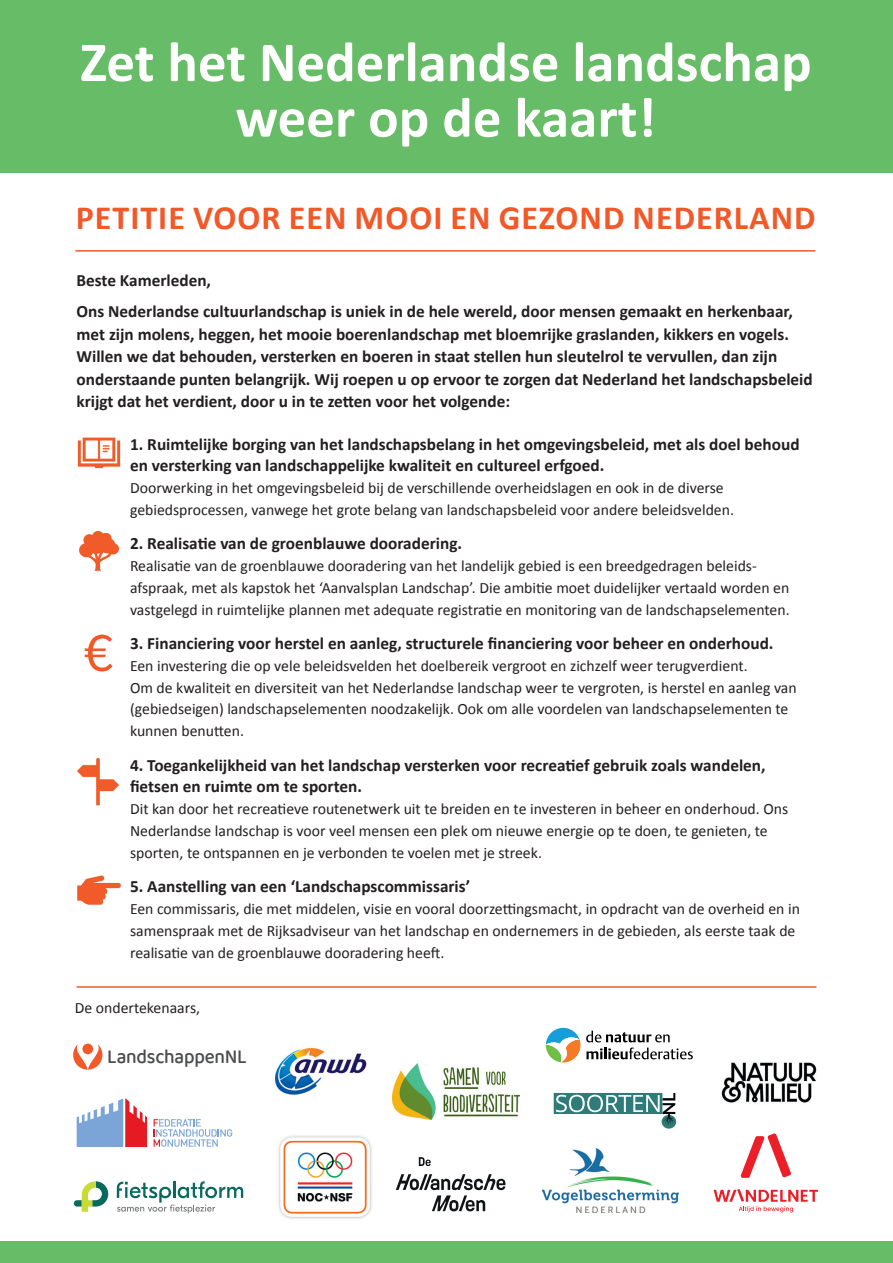
<style>
.page{position:relative;width:893px;height:1263px;background:#fff}
.page>*{position:absolute;margin:0;border:0;box-sizing:border-box;transform-origin:0 0}
.hoofdkop{font:700 57px/55.5px "Calibri";color:#fff;text-align:center}
.onderkop{font:700 34.05px "Calibri";letter-spacing:.03em;color:#f15929}
.t1{font:500 20.7px "Baloo Tammudu 2";letter-spacing:-.015em;color:#4b4c4d;scale:.92 1}
.onderkop-2{font:700 17.25px/21.8px "Calibri";color:#231f20}
.brood{font:700 17.25px/22.5px "Calibri";color:#231f20}
.brood_inspring{font:15.75px/21.8px "Calibri";color:#231f20}
</style>
<div class="page">
<div style="left:0;top:1242px;width:893px;height:21px;background:#67bc67"></div>
<div style="left:0;top:0;width:893px;height:172px;background:#67bc67"></div>
<hr style="left:77px;top:986px;width:739px;height:2px;background:#f15929">
<hr style="left:75px;top:250px;width:740px;height:2px;background:#f15929">
<img style="left:79px;top:530px;width:40px;height:41px">
<img style="left:77px;top:875px;width:44px;height:30px">
<img style="left:77px;top:437px;width:44px;height:32px">
<img style="left:77px;top:757px;width:42px;height:49px">
<svg style="left:85px;top:635px;width:28px;height:36px"></svg>
<svg style="left:73px;top:1044px;width:29px;height:25px"></svg>
<div style="left:82px;top:1044px;width:11px;height:10px;background:#f15929;border-radius:50%"></div>
<svg style="left:74px;top:1181px;width:34px;height:31px"></svg>
<svg style="left:117px;top:1181px;width:126px;height:32px"></svg>
<svg style="left:77px;top:1098px;width:70px;height:49px"></svg>
<svg style="left:154px;top:1119px;width:78px;height:28px"></svg>
<svg style="left:661px;top:1115px;width:15px;height:14px"></svg>
<svg style="left:554px;top:1093px;width:121px;height:33px"></svg>
<img style="left:542px;top:1149px;width:136px;height:63px">
<svg style="left:546px;top:1028px;width:34px;height:35px"></svg>
<svg style="left:586px;top:1031px;width:107px;height:28px"></svg>
<img style="left:275px;top:1047px;width:92px;height:48px">
<img style="left:278px;top:1135px;width:94px;height:84px">
<img style="left:721px;top:1062px;width:96px;height:41px">
<svg style="left:740px;top:1133px;width:51px;height:45px"></svg>
<svg style="left:714px;top:1189px;width:104px;height:23px"></svg>
<svg style="left:419px;top:1157px;width:12px;height:9px"></svg>
<svg style="left:396px;top:1174px;width:109px;height:37px"></svg>
<img style="left:392px;top:1063px;width:128px;height:56px">
<p class="hoofdkop" style="left:80px;top:32px;width:733px">Zet het Nederlandse landschap weer op de kaart!</p>
<p class="onderkop" style="left:76px;top:197px;width:741px">PETITIE VOOR EEN MOOI EN GEZOND NEDERLAND</p>
<p class="brood" style="left:77px;top:268px;width:136px">Beste Kamerleden,</p>
<p class="brood" style="left:77px;top:299px;width:738px">Ons Nederlandse cultuurlandschap is uniek in de hele wereld, door mensen gemaakt en herkenbaar, met zijn molens, heggen, het mooie boerenlandschap met bloemrijke graslanden, kikkers en vogels.<br>Willen we dat behouden, versterken en boeren in staat stellen hun sleutelrol te vervullen, dan zijn onderstaande punten belangrijk. Wij roepen u op ervoor te zorgen dat Nederland het landschapsbeleid krijgt dat het verdient, door u in te zetten voor het volgende:</p>
<p class="onderkop-2" style="left:130px;top:432px;width:671px">1. Ruimtelijke borging van het landschapsbelang in het omgevingsbeleid, met als doel behoud en versterking van landschappelijke kwaliteit en cultureel erfgoed.</p>
<p class="brood_inspring" style="left:130px;top:476px;width:605px">Doorwerking in het omgevingsbeleid bij de verschillende overheidslagen en ook in de diverse gebiedsprocessen, vanwege het grote belang van landschapsbeleid voor andere beleidsvelden.</p>
<p class="onderkop-2" style="left:130px;top:532px;width:334px">2. Realisatie van de groenblauwe dooradering.</p>
<p class="brood_inspring" style="left:130px;top:554px;width:661px">Realisatie van de groenblauwe dooradering van het landelijk gebied is een breedgedragen beleids&shy;afspraak, met als kapstok het ‘Aanvalsplan Landschap’. Die ambitie moet duidelijker vertaald worden en vastgelegd in ruimtelijke plannen met adequate registratie en monitoring van de landschapselementen.</p>
<p class="onderkop-2" style="left:130px;top:632px;width:645px">3. Financiering voor herstel en aanleg, structurele financiering voor beheer en onderhoud.</p>
<p class="brood_inspring" style="left:130px;top:654px;width:668px">Een investering die op vele beleidsvelden het doelbereik vergroot en zichzelf weer terugverdient.<br>Om de kwaliteit en diversiteit van het Nederlandse landschap weer te vergroten, is herstel en aanleg van (gebiedseigen) landschapselementen noodzakelijk. Ook om alle voordelen van landschapselementen te kunnen benutten.</p>
<p class="onderkop-2" style="left:130px;top:753px;width:637px">4. Toegankelijkheid van het landschap versterken voor recreatief gebruik zoals wandelen, fietsen en ruimte om te sporten.</p>
<p class="brood_inspring" style="left:130px;top:797px;width:660px">Dit kan door het recreatieve routenetwerk uit te breiden en te investeren in beheer en onderhoud. Ons<br>Nederlandse landschap is voor veel mensen een plek om nieuwe energie op te doen, te genieten, te sporten, te ontspannen en je verbonden te voelen met je streek.</p>
<p class="onderkop-2" style="left:130px;top:875px;width:342px">5. Aanstelling van een ‘Landschapscommissaris’</p>
<p class="brood_inspring" style="left:130px;top:897px;width:671px">Een commissaris, die met middelen, visie en vooral doorzettingsmacht, in opdracht van de overheid en in samenspraak met de Rijksadviseur van het landschap en ondernemers in de gebieden, als eerste taak de realisatie van de groenblauwe dooradering heeft.</p>
<p class="brood_inspring" style="left:75px;top:996px;width:127px">De ondertekenaars,</p>
<p class="t1" style="left:107px;top:1043px;width:153px">LandschappenNL</p>
</div>
